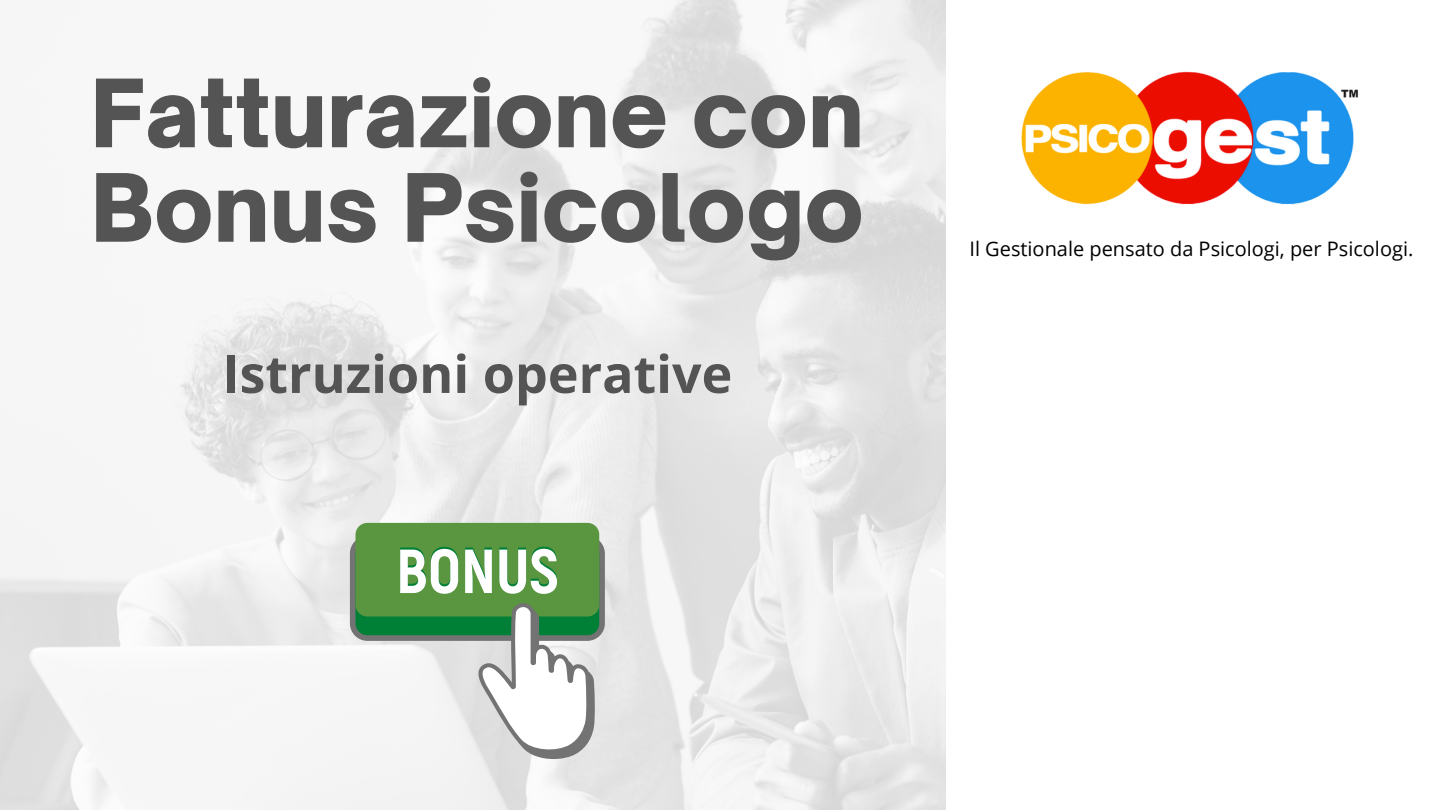
<style>
.page{position:relative;width:1440px;height:810px;background:#fff}
.page>*{position:absolute;margin:0;border:0;box-sizing:border-box;transform-origin:0 0}
.t1{font:900 90px/94.5px "Open Sauce One";color:#545454}
.t2{font:700 52px "Open Sans";color:#545454}
.t3{font:20px "Open Sans";color:#000}
</style>
<div class="page">
<img style="left:0;top:0;width:946px;height:810px">
<img style="left:1021px;top:71px;width:337px;height:134px">
<svg style="left:350px;top:536px;width:255px;height:105px;background:#6f7671"></svg>
<div style="left:356px;top:542px;width:243px;height:93px;background:#008037;border-radius:12px"></div>
<div style="left:356px;top:523px;width:243px;height:94px;background:#59963f;border-radius:12px"></div>
<svg style="left:476px;top:603px;width:120px;height:156px"></svg>
<svg style="left:400px;top:547px;width:58px;height:47px"></svg>
<svg style="left:465px;top:547px;width:27px;height:46px"></svg>
<svg style="left:499px;top:547px;width:58px;height:47px"></svg>
<h1 class="t1" style="left:91px;top:66px;width:775px">Fatturazione con<br>Bonus Psicologo</h1>
<h2 class="t2" style="left:222px;top:337px;width:511px">Istruzioni operative</h2>
<p class="t3" style="left:969px;top:235px;width:445px">Il Gestionale pensato da Psicologi, per Psicologi.</p>
</div>
